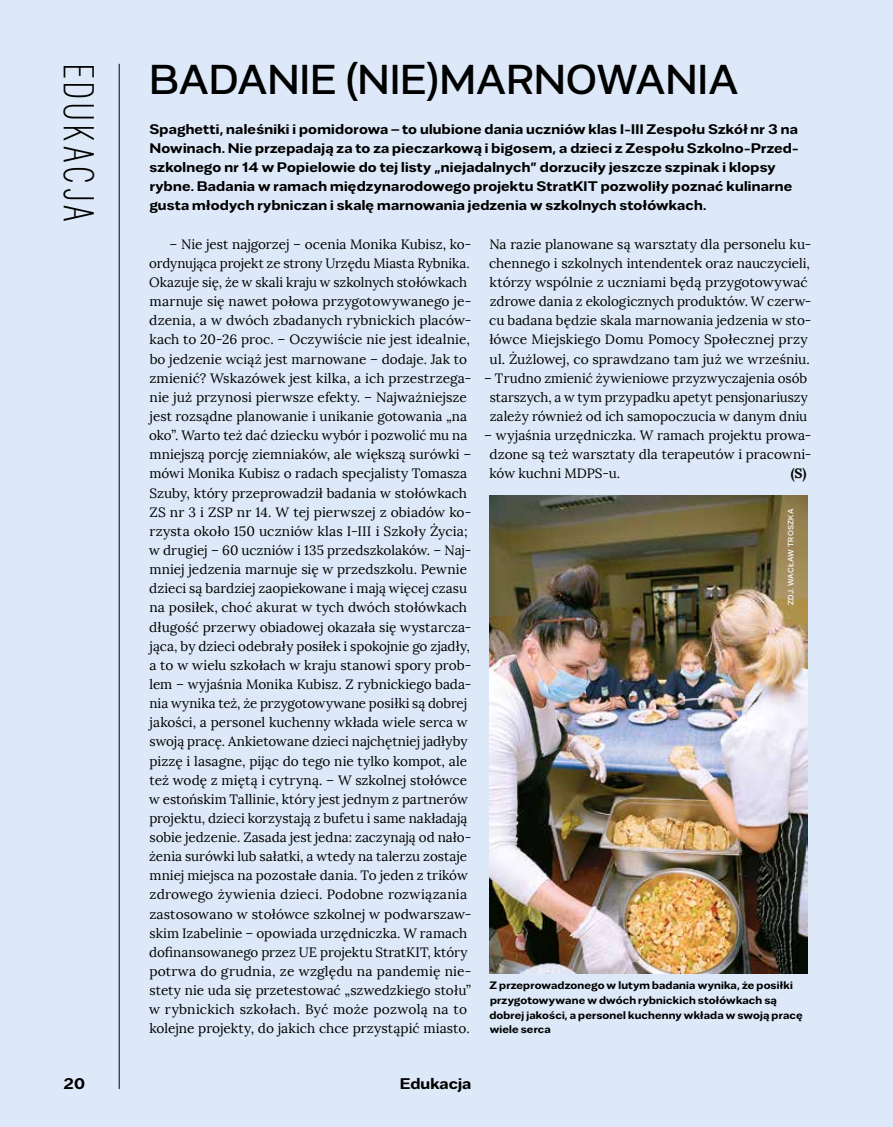
<style>
.page{position:relative;width:893px;height:1127px;background:#dde9f8}
.page>*{position:absolute;margin:0;border:0;box-sizing:border-box;transform-origin:0 0}
.t1{font:200 42px "Favela";letter-spacing:.1em;color:#000}
.t2{font:40.5px "Favela";letter-spacing:.015em;color:#000}
.t3{font:500 15px "Favela";letter-spacing:.005em;color:#000}
.t4{font:13.5px/19.2px "Lora";color:#000}
.t5{font:500 13.5px/19.2px "Favela";letter-spacing:.015em;color:#000}
.t6{font:700 13.5px "Lora";color:#000}
.t7{font:500 10.5px/14.9px "Favela";letter-spacing:.015em;color:#000}
.t8{font:7.5px "Favela";letter-spacing:.04em;color:#fff}
</style>
<div class="page">
<hr style="left:119px;top:64px;width:1px;height:1025px;background:#000">
<img style="left:489px;top:495px;width:319px;height:478px">
<h1 class="t1" style="left:103px;top:64px;width:159px;rotate:90deg">EDUKACJA</h1>
<p class="t3" style="left:64px;top:1074px;width:23px">20</p>
<h2 class="t2" style="left:150px;top:53px;width:590px">BADANIE (NIE)MARNOWANIA</h2>
<p class="t5" style="left:149px;top:120px;width:651px">Spaghetti, naleśniki i pomidorowa – to ulubione dania uczniów klas I-III Zespołu Szkół nr 3 na Nowinach. Nie przepadają za to za pieczarkową i bigosem, a dzieci z Zespołu Szkolno-Przed&shy;szkolnego nr 14 w Popielowie do tej listy „niejadalnych” dorzuciły jeszcze szpinak i klopsy rybne. Badania w ramach międzynarodowego projektu StratKIT pozwoliły poznać kulinarne gusta młodych rybniczan i skalę marnowania jedzenia w szkolnych stołówkach.</p>
<p class="t4" style="left:149px;top:234px;width:324px;text-indent:20px">– Nie jest najgorzej – ocenia Monika Kubisz, ko&shy;ordynująca projekt ze strony Urzędu Miasta Rybnika.<br>Okazuje się, że w skali kraju w szkolnych stołówkach marnuje się nawet połowa przygotowywanego je&shy;dzenia, a w dwóch zbadanych rybnickich placów&shy;kach to 20-26 proc. – Oczywiście nie jest idealnie, bo jedzenie wciąż jest marnowane – dodaje. Jak to zmienić? Wskazówek jest kilka, a ich przestrzega&shy;nie już przynosi pierwsze efekty. – Najważniejsze jest rozsądne planowanie i unikanie gotowania „na oko”. Warto też dać dziecku wybór i pozwolić mu na mniejszą porcję ziemniaków, ale większą surówki – mówi Monika Kubisz o radach specjalisty Tomasza Szuby, który przeprowadził badania w stołówkach ZS nr 3 i ZSP nr 14. W tej pierwszej z obiadów ko&shy;rzysta około 150 uczniów klas I-III i Szkoły Życia; w drugiej – 60 uczniów i 135 przedszkolaków. – Naj&shy;mniej jedzenia marnuje się w przedszkolu. Pewnie dzieci są bardziej zaopiekowane i mają więcej czasu na posiłek, choć akurat w tych dwóch stołówkach długość przerwy obiadowej okazała się wystarcza&shy;jąca, by dzieci odebrały posiłek i spokojnie go zjadły, a to w wielu szkołach w kraju stanowi spory prob&shy;lem – wyjaśnia Monika Kubisz. Z rybnickiego bada&shy;nia wynika też, że przygotowywane posiłki są dobrej jakości, a personel kuchenny wkłada wiele serca w swoją pracę. Ankietowane dzieci najchętniej jadłyby pizzę i lasagne, pijąc do tego nie tylko kompot, ale też wodę z miętą i cytryną. – W szkolnej stołówce w estońskim Tallinie, który jest jednym z partnerów projektu, dzieci korzystają z bufetu i same nakładają sobie jedzenie. Zasada jest jedna: zaczynają od nało&shy;żenia surówki lub sałatki, a wtedy na talerzu zostaje mniej miejsca na pozostałe dania. To jeden z trików zdrowego żywienia dzieci. Podobne rozwiązania zastosowano w stołówce szkolnej w podwarszaw&shy;skim Izabelinie – opowiada urzędniczka. W ramach dofinansowanego przez UE projektu StratKIT, który potrwa do grudnia, ze względu na pandemię nie&shy;stety nie uda się przetestować „szwedzkiego stołu” w rybnickich szkołach. Być może pozwolą na to kolejne projekty, do jakich chce przystąpić miasto.</p>
<p class="t4" style="left:489px;top:234px;width:324px">Na razie planowane są warsztaty dla personelu ku&shy;chennego i szkolnych intendentek oraz nauczycieli, którzy wspólnie z uczniami będą przygotowywać zdrowe dania z ekologicznych produktów. W czerw&shy;cu badana będzie skala marnowania jedzenia w sto&shy;łówce Miejskiego Domu Pomocy Społecznej przy ul. Żużlowej, co sprawdzano tam już we wrześniu.</p>
<p class="t4" style="left:484px;top:368px;width:325px;text-align:center">– Trudno zmienić żywieniowe przyzwyczajenia osób starszych, a w tym przypadku apetyt pensjonariuszy zależy również od ich samopoczucia w danym dniu</p>
<p class="t4" style="left:489px;top:426px;width:324px;text-align:justify;text-indent:-5px">– wyjaśnia urzędniczka. W ramach projektu prowa&shy;dzone są też warsztaty dla terapeutów i pracowni&shy;ków kuchni MDPS-u.</p>
<p class="t6" style="left:791px;top:462px;width:17px">(S)</p>
<p class="t8" style="left:786px;top:605px;width:98px;rotate:-90deg">ZDJ. WACŁAW TROSZKA</p>
<p class="t7" style="left:489px;top:977px;width:315px">Z przeprowadzonego w lutym badania wynika, że posiłki przygotowywane w dwóch rybnickich stołówkach są dobrej jakości, a personel kuchenny wkłada w swoją pracę wiele serca</p>
<p class="t3" style="left:400px;top:1074px;width:73px">Edukacja</p>
</div>
